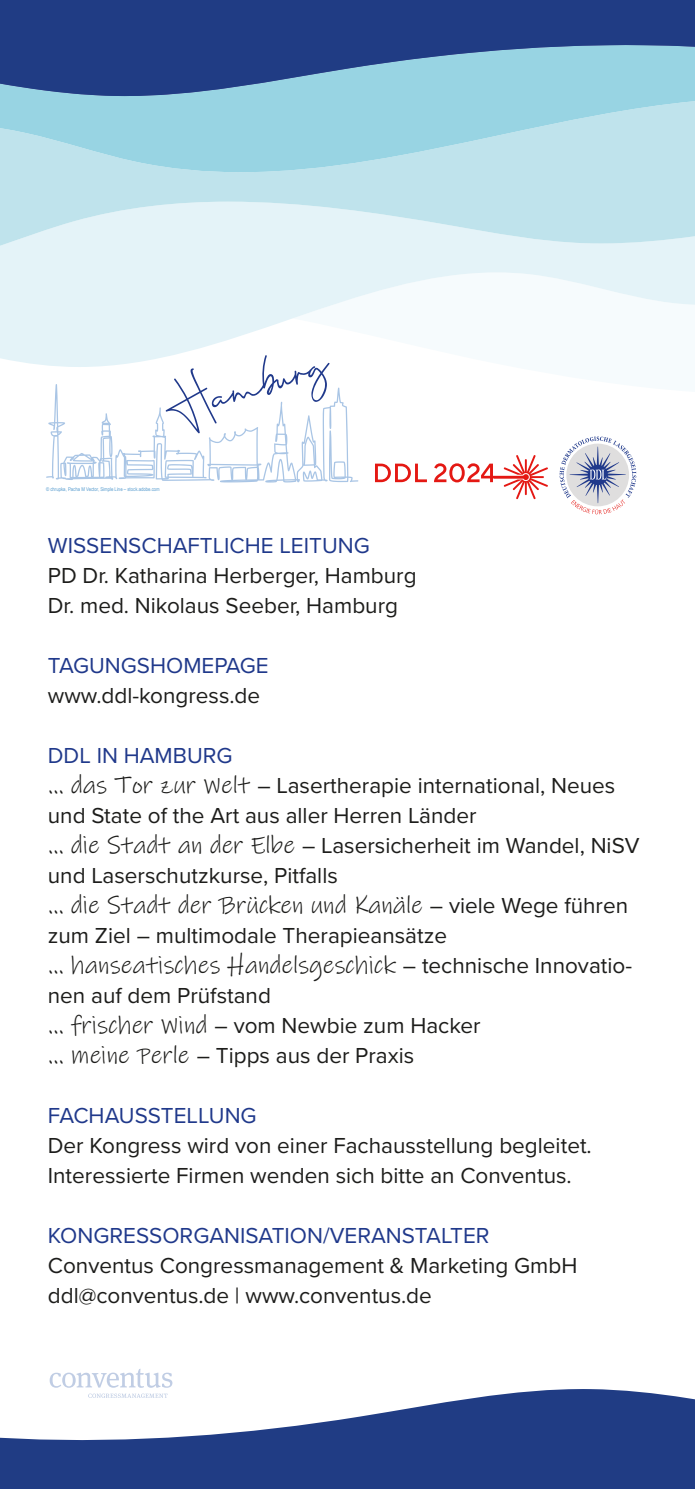
<style>
.page{position:relative;width:695px;height:1489px;background:#fff}
.page>*{position:absolute;margin:0;border:0;box-sizing:border-box;transform-origin:0 0}
.t1{font:25px "Ink Free";color:#1d1d1b}
.t2{font:22.5px/30px "Proxima Nova";color:#1d1d1b}
.t3{font:22.5px "Proxima Nova";color:#20398b}
.t4{font:5.25px "Arial Narrow";color:#579ccf}
.s1{color:#20398b}
.s2{font-family:"Ink Free";font-size:25px}
.s3{font-family:"Proxima Nova";font-size:22.5px}
</style>
<div class="page">
<svg style="left:0;top:246px;width:694px;height:119px;fill:#e4f3f8"></svg>
<svg style="left:0;top:172px;width:694px;height:74px;background:#cbe8ef"></svg>
<svg style="left:0;top:118px;width:694px;height:54px;background:#aadbe7"></svg>
<svg style="left:0;top:1378px;width:694px;height:110px;fill:#203c84"></svg>
<svg style="left:0;top:0;width:694px;height:118px;background:#517aaa"></svg>
<svg style="left:50px;top:1369px;width:122px;height:18px"></svg>
<svg style="left:88px;top:1393px;width:80px;height:4px"></svg>
<svg style="left:46px;top:355px;width:312px;height:127px"></svg>
<svg style="left:559px;top:436px;width:77px;height:78px"></svg>
<svg style="left:375px;top:455px;width:173px;height:44px"></svg>
<p class="t4" style="left:46px;top:485px;width:115px">© chrupka, Pacha M Vector, Simple Line – stock.adobe.com</p>
<p class="t3" style="left:48px;top:528px;width:323px">WISSENSCHAFTLICHE LEITUNG</p>
<p class="t2" style="left:48px;top:559px;width:370px">PD Dr. Katharina Herberger, Hamburg<br>Dr. med. Nikolaus Seeber, Hamburg</p>
<p class="t3" style="left:48px;top:648px;width:222px">TAGUNGSHOMEPAGE</p>
<p class="t2" style="left:48px;top:679px;width:214px">www.ddl-kongress.de</p>
<p class="t2" style="left:48px;top:739px;width:593px"><span class="s1">DDL IN HAMBURG<br></span><span class="s2">… das Tor zur Welt</span> – Lasertherapie international, Neues und State of the Art aus aller Herren Länder<br><span class="s2">… die Stadt an der Elbe</span> – Lasersicherheit im Wandel, NiSV und Laserschutzkurse, Pitfalls</p>
<p class="t1" style="left:48px;top:890px;width:581px">… die Stadt der Brücken und Kanäle <span class="s3">– viele Wege führen</span></p>
<p class="t2" style="left:48px;top:919px;width:400px">zum Ziel – multimodale Therapieansätze</p>
<p class="t1" style="left:48px;top:950px;width:585px">… hanseatisches Handelsgeschick <span class="s3">– technische Innovatio-</span></p>
<p class="t2" style="left:48px;top:979px;width:434px">nen auf dem Prüfstand<br><span class="s2">... frischer Wind</span> – vom Newbie zum Hacker <span class="s2">... meine Perle</span> – Tipps aus der Praxis</p>
<p class="t3" style="left:48px;top:1098px;width:210px">FACHAUSSTELLUNG</p>
<p class="t2" style="left:48px;top:1129px;width:545px">Der Kongress wird von einer Fachausstellung begleitet.<br>Interessierte Firmen wenden sich bitte an Conventus.</p>
<p class="t3" style="left:48px;top:1218px;width:443px">KONGRESSORGANISATION/VERANSTALTER</p>
<p class="t2" style="left:48px;top:1249px;width:531px">Conventus Congressmanagement &amp; Marketing GmbH ddl@conventus.de | www.conventus.de</p>
</div>
